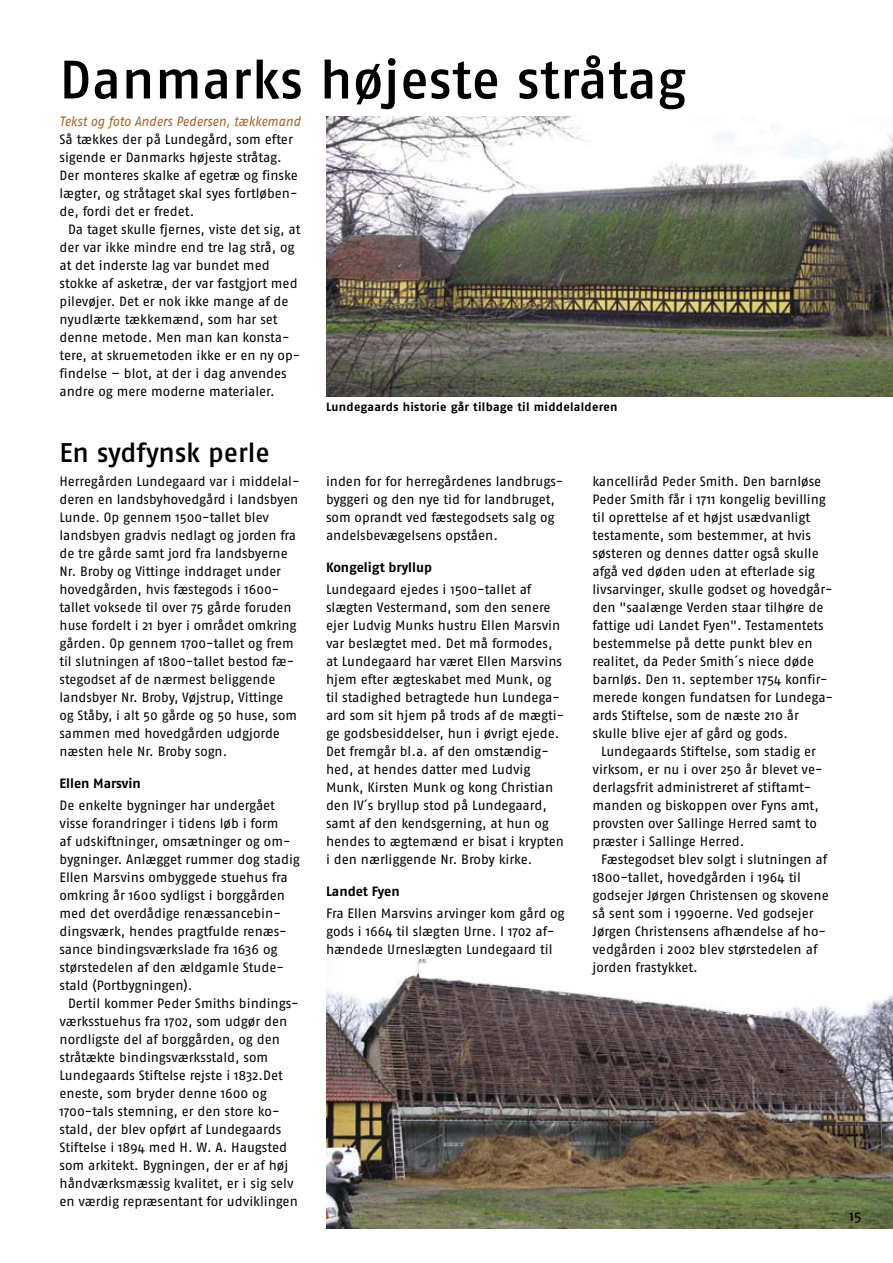
<style>
.page{position:relative;width:893px;height:1263px;background:#fff}
.page>*{position:absolute;margin:0;border:0;box-sizing:border-box;transform-origin:0 0}
.t1{font:54px "Fago No Med";letter-spacing:.005em;color:#000}
.t2{font:27px "Fago No Med";color:#000}
.t3{font:15px "Fago No";color:#000}
.t4{font:13.5px/18px "Fago No";letter-spacing:-.005em;color:#000}
.t5{font:700 13.5px "Fago No";color:#000}
.t6{font:italic 13.5px "Fago No";letter-spacing:-.005em;color:#a16129;scale:.94 1}
.t7{font:700 12px "Fago No";letter-spacing:.025em;color:#000}
</style>
<div class="page">
<img style="left:326px;top:117px;width:567px;height:279px">
<img style="left:326px;top:959px;width:567px;height:269px">
<h1 class="t1" style="left:60px;top:49px;width:628px">Danmarks højeste stråtag</h1>
<p class="t6" style="left:60px;top:114px;width:258px">Tekst og foto Anders Pedersen, tækkemand</p>
<p class="t4" style="left:60px;top:130px;width:240px">Så tækkes der på Lundegård, som efter sigende er Danmarks højeste stråtag.<br>Der monteres skalke af egetræ og finske lægter, og stråtaget skal syes fortløben&shy;de, fordi det er fredet.</p>
<p class="t4" style="left:60px;top:220px;width:243px;text-indent:9px">Da taget skulle fjernes, viste det sig, at der var ikke mindre end tre lag strå, og at det inderste lag var bundet med stokke af asketræ, der var fastgjort med pilevøjer. Det er nok ikke mange af de nyudlærte tækkemænd, som har set denne metode. Men man kan konsta&shy;tere, at skruemetoden ikke er en ny op&shy;findelse – blot, at der i dag anvendes andre og mere moderne materialer.</p>
<h2 class="t2" style="left:60px;top:437px;width:212px">En sydfynsk perle</h2>
<p class="t4" style="left:60px;top:472px;width:241px">Herregården Lundegaard var i middelal&shy;deren en landsbyhovedgård i landsbyen Lunde. Op gennem 1500-tallet blev landsbyen gradvis nedlagt og jorden fra de tre gårde samt jord fra landsbyerne Nr. Broby og Vittinge inddraget under hovedgården, hvis fæstegods i 1600- tallet voksede til over 75 gårde foruden huse fordelt i 21 byer i området omkring gården. Op gennem 1700-tallet og frem til slutningen af 1800-tallet bestod fæ&shy;stegodset af de nærmest beliggende landsbyer Nr. Broby, Vøjstrup, Vittinge og Ståby, i alt 50 gårde og 50 huse, som sammen med hovedgården udgjorde næsten hele Nr. Broby sogn.</p>
<p class="t5" style="left:60px;top:775px;width:83px">Ellen Marsvin</p>
<p class="t4" style="left:60px;top:796px;width:242px">De enkelte bygninger har undergået visse forandringer i tidens løb i form<br>af udskiftninger, omsætninger og om&shy;bygninger. Anlægget rummer dog stadig Ellen Marsvins ombyggede stuehus fra omkring år 1600 sydligst i borggården med det overdådige renæssancebin&shy;dingsværk, hendes pragtfulde renæs&shy;sance bindingsværkslade fra 1636 og størstedelen af den ældgamle Stude&shy;stald (Portbygningen).</p>
<p class="t4" style="left:60px;top:994px;width:241px;text-indent:9px">Dertil kommer Peder Smiths bindings&shy;værksstuehus fra 1702, som udgør den nordligste del af borggården, og den stråtækte bindingsværksstald, som Lundegaards Stiftelse rejste i 1832.Det eneste, som bryder denne 1600 og 1700-tals stemning, er den store ko&shy;stald, der blev opført af Lundegaards Stiftelse i 1894 med H. W. A. Haugsted som arkitekt. Bygningen, der er af høj håndværksmæssig kvalitet, er i sig selv en værdig repræsentant for udviklingen</p>
<p class="t7" style="left:326px;top:400px;width:293px">Lundegaards historie går tilbage til middelalderen</p>
<p class="t4" style="left:326px;top:472px;width:239px">inden for for herregårdenes landbrugs&shy;byggeri og den nye tid for landbruget, som oprandt ved fæstegodsets salg og andelsbevægelsens opståen.</p>
<p class="t5" style="left:326px;top:559px;width:108px">Kongeligt bryllup</p>
<p class="t4" style="left:326px;top:580px;width:240px">Lundegaard ejedes i 1500-tallet af slægten Vestermand, som den senere ejer Ludvig Munks hustru Ellen Marsvin var beslægtet med. Det må formodes, at Lundegaard har været Ellen Marsvins hjem efter ægteskabet med Munk, og til stadighed betragtede hun Lundega&shy;ard som sit hjem på trods af de mægti&shy;ge godsbesiddelser, hun i øvrigt ejede.<br>Det fremgår bl.a. af den omstændig&shy;hed, at hendes datter med Ludvig Munk, Kirsten Munk og kong Christian den IV´s bryllup stod på Lundegaard, samt af den kendsgerning, at hun og hendes to ægtemænd er bisat i krypten i den nærliggende Nr. Broby kirke.</p>
<p class="t5" style="left:326px;top:883px;width:75px">Landet Fyen</p>
<p class="t4" style="left:326px;top:904px;width:240px">Fra Ellen Marsvins arvinger kom gård og gods i 1664 til slægten Urne. I 1702 af&shy;hændede Urneslægten Lundegaard til</p>
<p class="t4" style="left:592px;top:472px;width:242px">kancelliråd Peder Smith. Den barnløse Peder Smith får i 1711 kongelig bevilling til oprettelse af et højst usædvanligt testamente, som bestemmer, at hvis søsteren og dennes datter også skulle afgå ved døden uden at efterlade sig livsarvinger, skulle godset og hovedgår&shy;den "saalænge Verden staar tilhøre de fattige udi Landet Fyen". Testamentets bestemmelse på dette punkt blev en realitet, da Peder Smith´s niece døde barnløs. Den 11. september 1754 konfir&shy;merede kongen fundatsen for Lundega&shy;ards Stiftelse, som de næste 210 år skulle blive ejer af gård og gods.</p>
<p class="t4" style="left:592px;top:742px;width:232px;text-indent:9px">Lundegaards Stiftelse, som stadig er virksom, er nu i over 250 år blevet ve&shy;derlagsfrit administreret af stiftamt&shy;manden og biskoppen over Fyns amt, provsten over Sallinge Herred samt to præster i Sallinge Herred.</p>
<p class="t4" style="left:592px;top:850px;width:238px;text-indent:9px">Fæstegodset blev solgt i slutningen af 1800-tallet, hovedgården i 1964 til godsejer Jørgen Christensen og skovene så sent som i 1990erne. Ved godsejer Jørgen Christensens afhændelse af ho&shy;vedgården i 2002 blev størstedelen af jorden frastykket.</p>
<p class="t3" style="left:849px;top:1207px;width:14px">15</p>
</div>
